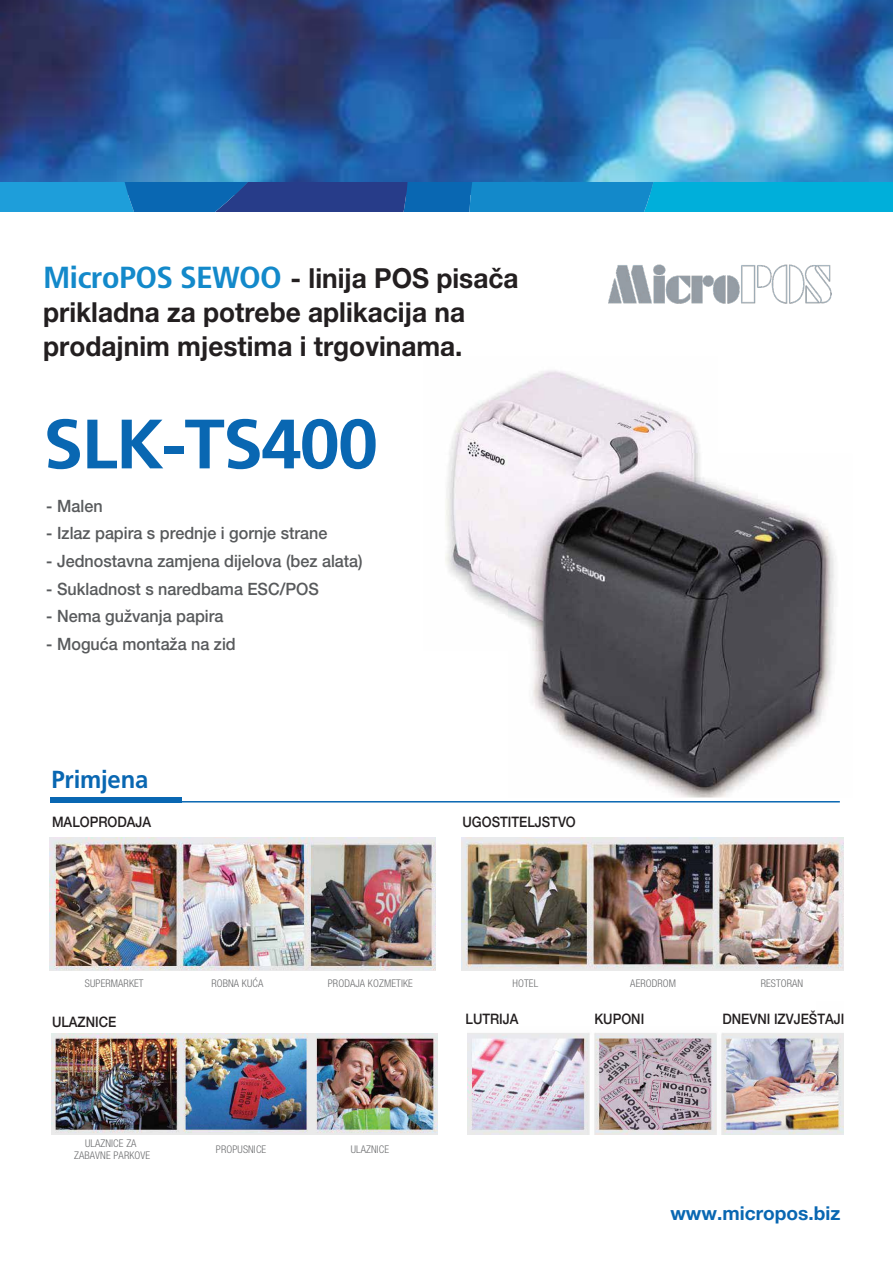
<style>
.page{position:relative;width:893px;height:1263px;background:#fff}
.page>*{position:absolute;margin:0;border:0;box-sizing:border-box;transform-origin:0 0}
.t1{font:700 69.75px "Frutiger LT Std";letter-spacing:-.025em;color:#0967b2;scale:1.04 1}
.t2{font:700 27.6px/34.2px "Helvetica Neue LT Pro";color:#231f20;scale:.95 1}
.t3{font:700 24.6px "Frutiger LT Std";letter-spacing:-.01em;color:#0967b2}
.t4{font:700 19.2px "Helvetica Neue LT Pro";color:#0967b2}
.t5{font:500 16.95px "Helvetica Neue LT Pro";color:#585a5c;scale:.95 1}
.t6{font:500 14.4px "Helvetica Neue LT Pro";color:#231f20;scale:.9 1}
.t7{font:300 condensed 10.5px/12.6px "Helvetica Neue LT Pro";letter-spacing:.01em;color:#6d6e70;text-align:center}
.s1{font-family:"Frutiger LT Std";font-stretch:condensed;font-size:30.45px;color:#1389ca}
</style>
<div class="page">
<img style="left:467px;top:1033px;width:376px;height:101px">
<img style="left:49px;top:837px;width:387px;height:134px">
<img style="left:461px;top:837px;width:383px;height:134px">
<img style="left:0;top:0;width:893px;height:183px">
<hr style="left:52px;top:801px;width:788px;height:1px;background:#0967b2">
<div style="left:51px;top:797px;width:131px;height:5px;background:#0967b2"></div>
<img style="left:51px;top:1033px;width:387px;height:102px">
<img style="left:445px;top:370px;width:255px;height:247px">
<img style="left:532px;top:485px;width:303px;height:312px">
<img style="left:509px;top:454px;width:209px;height:197px">
<img style="left:608px;top:264px;width:224px;height:39px">
<svg style="left:0;top:183px;width:893px;height:28px;background:#1181bf"></svg>
<h2 class="t2" style="left:43px;top:260px;width:502px"><span class="s1">MicroPOS SEWOO</span> - linija POS pisača prikladna za potrebe aplikacija na prodajnim mjestima i trgovinama.</h2>
<h1 class="t1" style="left:43px;top:403px;width:324px">SLK-TS400</h1>
<p class="t5" style="left:46px;top:495px;width:61px">- Malen</p>
<p class="t5" style="left:46px;top:523px;width:297px">- Izlaz papira s prednje i gornje strane</p>
<p class="t5" style="left:46px;top:551px;width:335px">- Jednostavna zamjena dijelova (bez alata)</p>
<p class="t5" style="left:46px;top:578px;width:289px">- Sukladnost s naredbama ESC/POS</p>
<p class="t5" style="left:46px;top:606px;width:188px">- Nema gužvanja papira</p>
<p class="t5" style="left:46px;top:634px;width:201px">- Moguća montaža na zid</p>
<h3 class="t3" style="left:51px;top:765px;width:98px">Primjena</h3>
<p class="t6" style="left:52px;top:813px;width:112px">MALOPRODAJA</p>
<p class="t6" style="left:463px;top:813px;width:127px">UGOSTITELJSTVO</p>
<p class="t7" style="left:85px;top:977px;width:60px">SUPERMARKET</p>
<p class="t7" style="left:211px;top:977px;width:53px">ROBNA KUĆA</p>
<p class="t7" style="left:328px;top:977px;width:87px">PRODAJA KOZMETIKE</p>
<p class="t7" style="left:513px;top:977px;width:27px">HOTEL</p>
<p class="t7" style="left:630px;top:977px;width:47px">AERODROM</p>
<p class="t7" style="left:761px;top:977px;width:44px">RESTORAN</p>
<p class="t6" style="left:52px;top:1013px;width:73px">ULAZNICE</p>
<p class="t7" style="left:74px;top:1136px;width:78px">ULAZNICE ZA<br>ZABAVNE PARKOVE</p>
<p class="t7" style="left:216px;top:1142px;width:52px">PROPUSNICE</p>
<p class="t7" style="left:351px;top:1142px;width:40px">ULAZNICE</p>
<p class="t6" style="left:466px;top:1010px;width:60px">LUTRIJA</p>
<p class="t6" style="left:594px;top:1010px;width:57px">KUPONI</p>
<p class="t6" style="left:722px;top:1010px;width:137px">DNEVNI IZVJEŠTAJI</p>
<p class="t4" style="left:670px;top:1201px;width:171px">www.micropos.biz</p>
</div>
